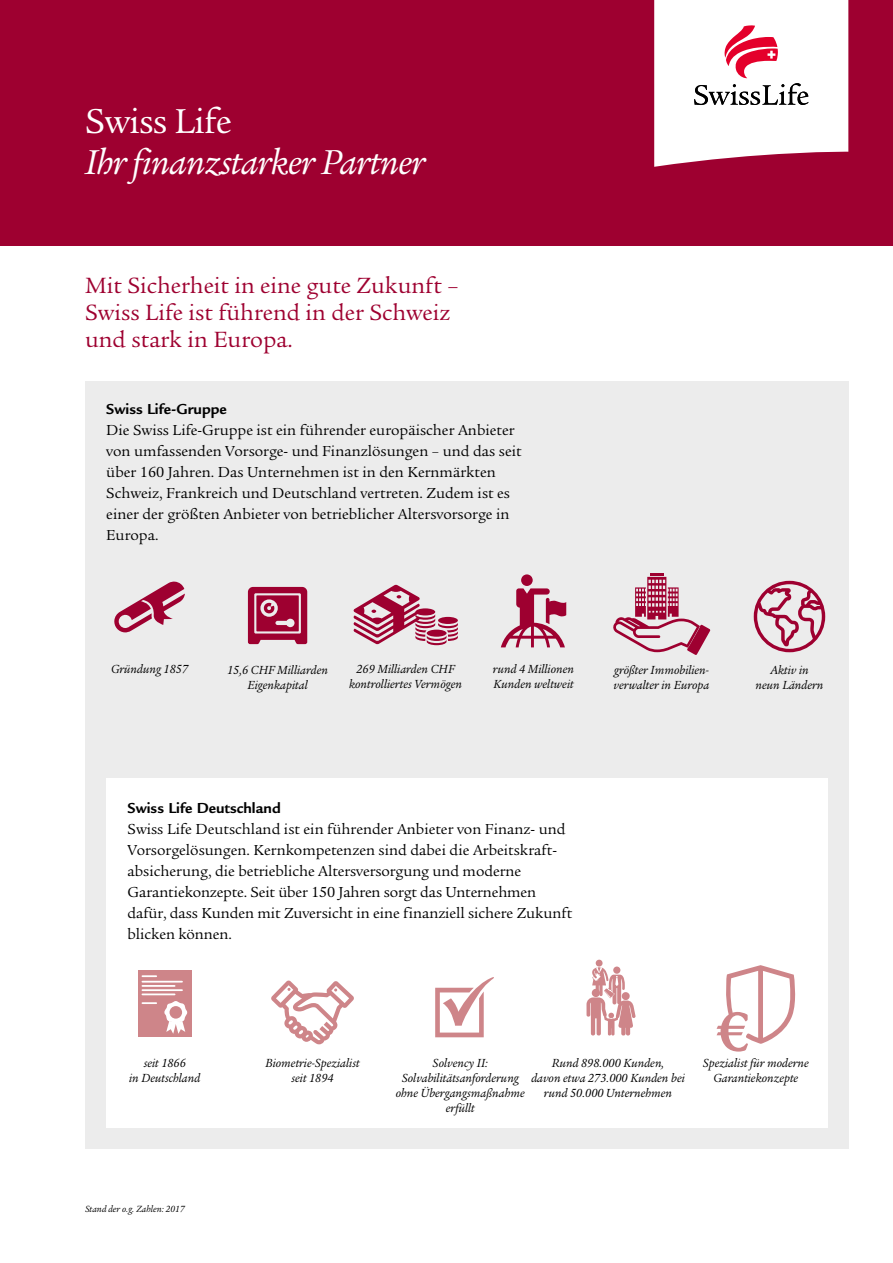
<style>
.page{position:relative;width:893px;height:1263px;background:#fff}
.page>*{position:absolute;margin:0;border:0;box-sizing:border-box;transform-origin:0 0}
.t1{font:italic 37.5px "Legacy Serif";letter-spacing:-.02em;color:#fff}
.t2{font:37.5px "Legacy Serif";letter-spacing:-.02em;color:#fff}
.t3{font:24px/27px "Legacy Serif";color:#9e0030}
.t4{font:15.75px/21px "Legacy Serif";color:#000}
.t5{font:700 15.75px "Legacy Sans";color:#000}
.t6{font:italic 12.75px/15px "Legacy Serif LT";color:#000;text-align:center}
.t7{font:italic 9.75px "Legacy Serif LT";color:#000}
</style>
<div class="page">
<div style="left:0;top:0;width:893px;height:246px;background:#9e0030"></div>
<svg style="left:654px;top:0;width:194px;height:167px;background:#f2e0e4"></svg>
<div style="left:85px;top:382px;width:764px;height:767px;background:#ececec"></div>
<div style="left:106px;top:779px;width:721px;height:349px;background:#fff"></div>
<svg style="left:114px;top:581px;width:71px;height:52px"></svg>
<svg style="left:248px;top:587px;width:59px;height:57px"></svg>
<svg style="left:354px;top:585px;width:104px;height:60px"></svg>
<div style="left:521px;top:574px;width:12px;height:12px;background:#9e0030;border-radius:50%"></div>
<svg style="left:501px;top:588px;width:65px;height:59px"></svg>
<svg style="left:586px;top:959px;width:50px;height:77px"></svg>
<svg style="left:435px;top:977px;width:59px;height:60px"></svg>
<svg style="left:613px;top:574px;width:97px;height:81px"></svg>
<div style="left:138px;top:970px;width:54px;height:67px;background:#ce8589"></div>
<svg style="left:164px;top:1001px;width:23px;height:33px"></svg>
<svg style="left:142px;top:975px;width:14px;height:2px"></svg>
<svg style="left:142px;top:1002px;width:14px;height:2px"></svg>
<hr style="left:142px;top:981px;width:40px;height:1px;background:#fff">
<hr style="left:142px;top:985px;width:33px;height:2px;background:#fff">
<hr style="left:142px;top:993px;width:33px;height:2px;background:#fff">
<hr style="left:142px;top:989px;width:40px;height:2px;background:#fff">
<svg style="left:717px;top:965px;width:79px;height:86px"></svg>
<svg style="left:754px;top:581px;width:71px;height:71px"></svg>
<svg style="left:271px;top:980px;width:83px;height:64px"></svg>
<h1 class="t2" style="left:85px;top:100px;width:148px">Swiss Life</h1>
<h1 class="t1" style="left:85px;top:140px;width:342px">Ihr finanzstarker Partner</h1>
<h2 class="t3" style="left:85px;top:272px;width:375px">Mit Sicherheit in eine gute Zukunft –<br>Swiss Life ist führend in der Schweiz und stark in Europa.</h2>
<p class="t5" style="left:106px;top:400px;width:122px">Swiss Life-Gruppe</p>
<p class="t4" style="left:106px;top:419px;width:417px">Die Swiss Life-Gruppe ist ein führender europäischer Anbieter von umfassenden Vorsorge- und Finanzlösungen – und das seit über 160 Jahren. Das Unternehmen ist in den Kernmärkten Schweiz, Frankreich und Deutschland vertreten. Zudem ist es einer der größten Anbieter von betrieblicher Altersvorsorge in Europa.</p>
<p class="t6" style="left:111px;top:662px;width:79px">Gründung 1857</p>
<p class="t6" style="left:227px;top:662px;width:102px">15,6 CHF Milliarden<br>Eigenkapital</p>
<p class="t6" style="left:349px;top:662px;width:114px">269 Milliarden CHF kontrolliertes Vermögen</p>
<p class="t6" style="left:493px;top:661px;width:83px;text-align:left">rund 4 Millionen<br>Kunden weltweit</p>
<p class="t6" style="left:614px;top:662px;width:97px;text-align:left">größter Immobilien&shy;verwalter in Europa</p>
<p class="t5" style="left:128px;top:798px;width:155px">Swiss Life Deutschland</p>
<p class="t4" style="left:128px;top:818px;width:446px">Swiss Life Deutschland ist ein führender Anbieter von Finanz- und Vorsorgelösungen. Kernkompetenzen sind dabei die Arbeitskraft&shy;absicherung, die betriebliche Altersversorgung und moderne Garantiekonzepte. Seit über 150 Jahren sorgt das Unternehmen dafür, dass Kunden mit Zuversicht in eine finanziell sichere Zukunft blicken können.</p>
<p class="t6" style="left:755px;top:662px;width:69px">Aktiv in<br>neun Ländern</p>
<p class="t6" style="left:129px;top:1055px;width:73px">seit 1866<br>in Deutschland</p>
<p class="t6" style="left:703px;top:1055px;width:108px">Spezialist für moderne<br>Garantiekonzepte</p>
<p class="t6" style="left:531px;top:1055px;width:155px">Rund 898.000 Kunden,<br>davon etwa 273.000 Kunden bei rund 50.000 Unternehmen</p>
<p class="t6" style="left:396px;top:1055px;width:130px">Solvency II:<br>Solvabilitätsanforderung ohne Übergangsmaßnahme erfüllt</p>
<p class="t6" style="left:265px;top:1055px;width:96px">Biometrie-Spezialist seit 1894</p>
<p class="t7" style="left:85px;top:1203px;width:101px">Stand der o.g. Zahlen: 2017</p>
</div>
